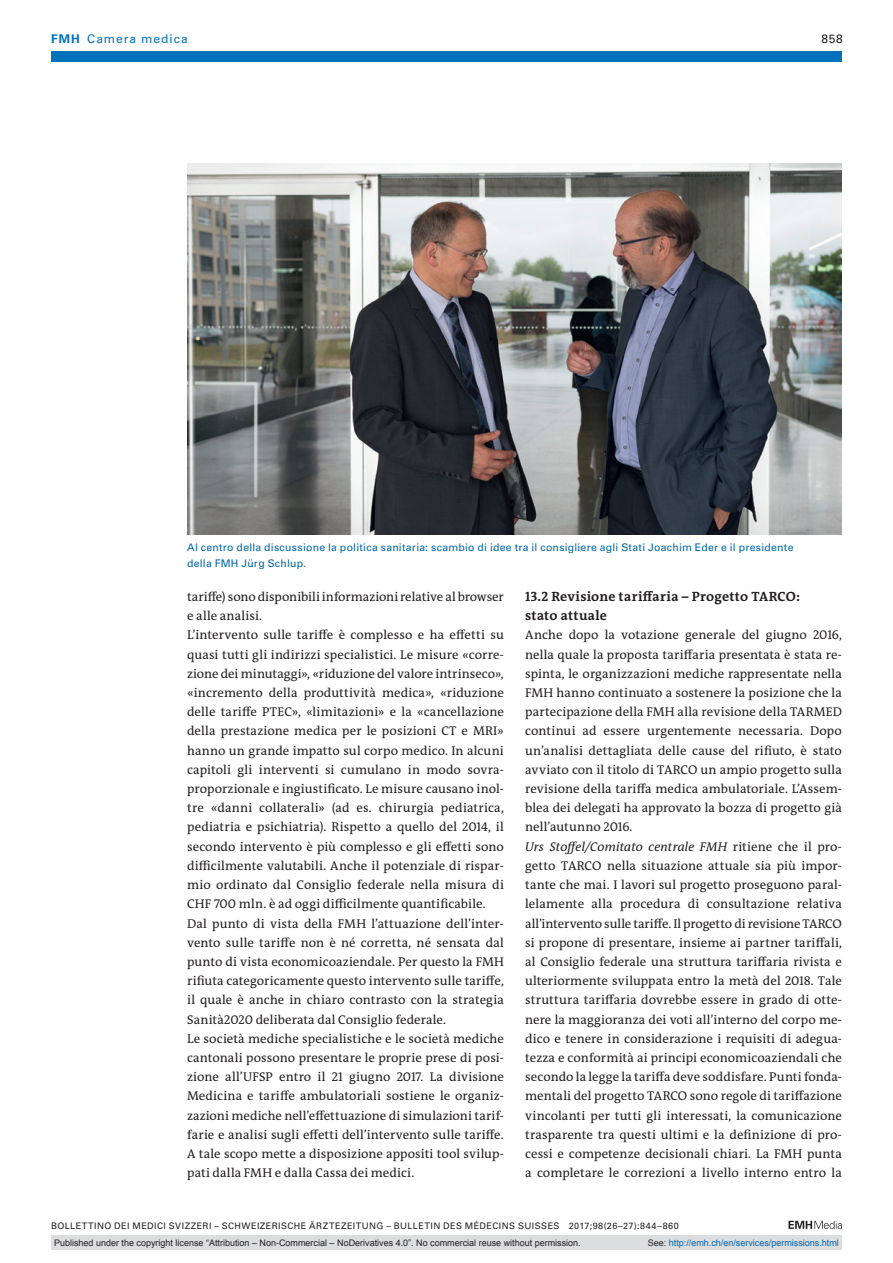
<style>
.page{position:relative;width:893px;height:1263px;background:#fff}
.page>*{position:absolute;margin:0;border:0;box-sizing:border-box;transform-origin:0 0}
.t1{font:700 13.5px/19.2px "The Antiqua B W7";letter-spacing:.02em;color:#231f20}
.t2{font:12.75px/19.2px "The Antiqua B W5 Plain";letter-spacing:.005em;color:#231f20}
.t3{font:12px "Univers LT Std";letter-spacing:.085em;color:#0072bc}
.t4{font:12px "Univers LT Std";color:#231f20}
.t5{font:10.5px/15.8px "Univers LT Std";letter-spacing:.02em;color:#0067aa}
.t6{font:9px "Arial";color:#231f20}
.t7{font:9px "Univers LT Std";letter-spacing:.05em;color:#231f20}
.t8{font:9px "Arial";color:#0166b3}
.s1{font-weight:700}
.s2{font-style:italic}
.s3{color:#231f20}
</style>
<div class="page">
<svg style="left:788px;top:1221px;width:54px;height:8px"></svg>
<div style="left:51px;top:51px;width:791px;height:11px;background:#0072bc"></div>
<img style="left:187px;top:164px;width:655px;height:370px">
<div style="left:51px;top:1235px;width:791px;height:15px;background:#dcdddf"></div>
<p class="t3" style="left:51px;top:31px;width:138px"><span class="s1">FMH</span> Camera medica</p>
<p class="t4" style="left:821px;top:31px;width:23px">858</p>
<p class="t5" style="left:187px;top:539px;width:608px">Al centro della discussione la politica sanitaria: scambio di idee tra il consigliere agli Stati Joachim Eder e il presidente della FMH Jürg Schlup.</p>
<p class="t2" style="left:187px;top:587px;width:318px">tariffe) sono disponibili informazioni relative al browser e alle analisi.<br>L’intervento sulle tariffe è complesso e ha effetti su quasi tutti gli indirizzi specialistici. Le misure «corre&shy;zione dei minutaggi», «riduzione del valore intrinseco», «incremento della produttività medica», «riduzione delle tariffe PTEC», «limitazioni» e la «cancellazione della prestazione medica per le posizioni CT e MRI» hanno un grande impatto sul corpo medico. In alcuni capitoli gli interventi si cumulano in modo sovra&shy;proporzionale e ingiustificato. Le misure causano inol&shy;tre «danni collaterali» (ad es. chirurgia pediatrica, pediatria e psichiatria). Rispetto a quello del 2014, il secondo intervento è più complesso e gli effetti sono difficilmente valutabili. Anche il potenziale di rispar&shy;mio ordinato dal Consiglio federale nella misura di CHF 700 mln. è ad oggi difficilmente quantificabile.<br>Dal punto di vista della FMH l’attuazione dell’inter&shy;vento sulle tariffe non è né corretta, né sensata dal punto di vista economicoaziendale. Per questo la FMH rifiuta categoricamente questo intervento sulle tariffe, il quale è anche in chiaro contrasto con la strategia Sanità2020 deliberata dal Consiglio federale.<br>Le società mediche specialistiche e le società mediche cantonali possono presentare le proprie prese di posi&shy;zione all’UFSP entro il 21 giugno 2017. La divisione Medicina e tariffe ambulatoriali sostiene le organiz&shy;zazioni mediche nell’effettuazione di simulazioni tarif&shy;farie e analisi sugli effetti dell’intervento sulle tariffe.<br>A tale scopo mette a disposizione appositi tool svilup&shy;pati dalla FMH e dalla Cassa dei medici.</p>
<p class="t1" style="left:525px;top:587px;width:276px">13.2 Revisione tariffaria – Progetto TARCO: stato attuale</p>
<p class="t2" style="left:525px;top:626px;width:318px">Anche dopo la votazione generale del giugno 2016, nella quale la proposta tariffaria presentata è stata re&shy;spinta, le organizzazioni mediche rappresentate nella FMH hanno continuato a sostenere la posizione che la partecipazione della FMH alla revisione della TARMED continui ad essere urgentemente necessaria. Dopo un’analisi dettagliata delle cause del rifiuto, è stato avviato con il titolo di TARCO un ampio progetto sulla revisione della tariffa medica ambulatoriale. L’Assem&shy;blea dei delegati ha approvato la bozza di progetto già nell’autunno 2016.<br><span class="s2">Urs Stoffel/Comitato centrale FMH</span> ritiene che il pro&shy;getto TARCO nella situazione attuale sia più impor&shy;tante che mai. I lavori sul progetto proseguono paral&shy;lelamente alla procedura di consultazione relativa all’intervento sulle tariffe. Il progetto di revisione TARCO si propone di presentare, insieme ai partner tariffali, al Consiglio federale una struttura tariffaria rivista e ulteriormente sviluppata entro la metà del 2018. Tale struttura tariffaria dovrebbe essere in grado di otte&shy;nere la maggioranza dei voti all’interno del corpo me&shy;dico e tenere in considerazione i requisiti di adegua&shy;tezza e conformità ai principi economicoaziendali che secondo la legge la tariffa deve soddisfare. Punti fonda&shy;mentali del progetto TARCO sono regole di tariffazione vincolanti per tutti gli interessati, la comunicazione trasparente tra questi ultimi e la definizione di pro&shy;cessi e competenze decisionali chiari. La FMH punta a completare le correzioni a livello interno entro la</p>
<p class="t7" style="left:51px;top:1220px;width:629px">BOLLETTINO DEI MEDICI SVIZZERI – SCHWEIZERISCHE ÄRZTEZEITUNG – BULLETIN DES MÉDECINS SUISSES 2017;98(26–27):844–860</p>
<p class="t6" style="left:54px;top:1237px;width:528px">Published under the copyright license “Attribution – Non-Commercial – NoDerivatives 4.0”. No commercial reuse without permission.</p>
<p class="t8" style="left:648px;top:1237px;width:193px"><span class="s3">See:</span> http://emh.ch/en/services/permissions.html</p>
</div>
